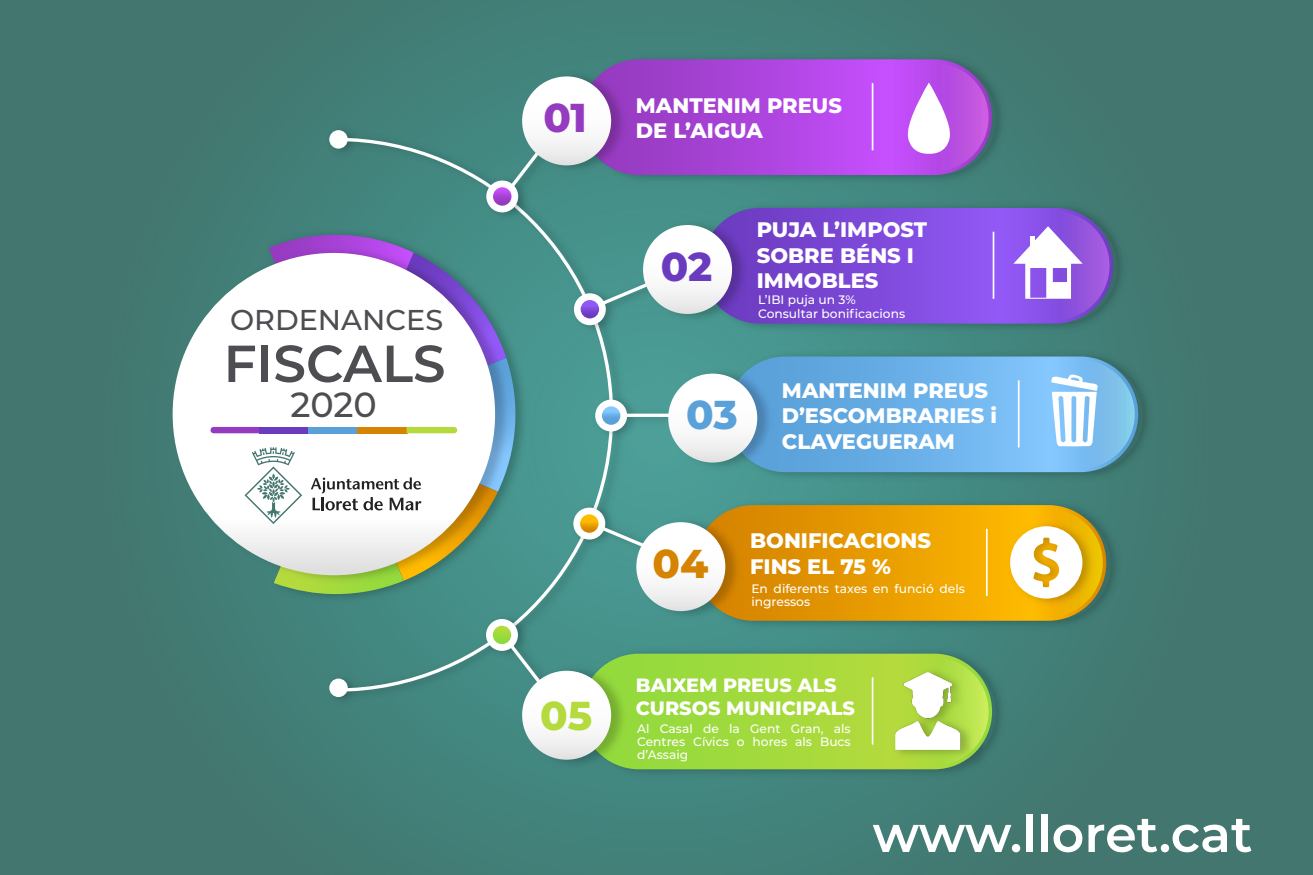
<style>
.page{position:relative;width:1313px;height:875px;background:#fff}
.page>*{position:absolute;margin:0;border:0;box-sizing:border-box;transform-origin:0 0}
.t1{font:600 51.98px "Montserrat";color:#4d4d52}
.t2{font:600 50.75px "Montserrat";color:#fff}
.t3{font:800 40.25px "Montserrat";color:#5aa1da}
.t4{font:800 40.25px "Montserrat";color:#b5da3d}
.t5{font:500 34.82px "Montserrat";color:#4d4d52}
.t6{font:500 28.7px "Montserrat";color:#4d4d52}
.t7{font:800 21px/25.2px "Montserrat";color:#fff}
.t8{font:800 19.25px/23.1px "Montserrat";color:#fff}
.t9{font:500 12.25px/13.5px "Montserrat";color:#fff}
.s1{font-size:40.25px;color:#d58300}
</style>
<div class="page">
<div style="left:0;top:0;width:1312px;height:875px;background:linear-gradient(to right,#427d76,#427d76)"></div>
<img style="left:324px;top:121px;width:305px;height:589px">
<svg style="left:333px;top:136px;width:282px;height:557px;background:#4a918a"></svg>
<div style="left:329px;top:130px;width:19px;height:19px;background:#fff;border-radius:50%"></div>
<div style="left:329px;top:679px;width:19px;height:18px;background:#fff;border-radius:50%"></div>
<img style="left:263px;top:226px;width:268px;height:381px">
<div style="left:171px;top:244px;width:39px;height:344px;background:#427c74"></div>
<div style="left:173px;top:253px;width:322px;height:322px;background:#fff;border-radius:161px"></div>
<img style="left:577px;top:50px;width:432px;height:138px">
<svg style="left:581px;top:59px;width:411px;height:116px;background:#a747d7"></svg>
<svg style="left:584px;top:63px;width:404px;height:109px;background:#b146e1"></svg>
<hr style="left:871px;top:83px;width:2px;height:67px;background:#fff">
<svg style="left:907px;top:83px;width:43px;height:71px"></svg>
<img style="left:481px;top:112px;width:97px;height:113px">
<svg style="left:499px;top:118px;width:67px;height:84px;background:#458b84"></svg>
<div style="left:486px;top:181px;width:32px;height:31px;background:#fff;border-radius:50%"></div>
<svg style="left:493px;top:187px;width:18px;height:19px"></svg>
<img style="left:520px;top:67px;width:111px;height:111px">
<div style="left:522px;top:76px;width:89px;height:89px;background:linear-gradient(to bottom,#fff,#eeeded);border-radius:44px"></div>
<img style="left:698px;top:199px;width:432px;height:152px">
<svg style="left:702px;top:208px;width:411px;height:116px;background:#7b4cd4"></svg>
<svg style="left:705px;top:211px;width:404px;height:109px;background:#824cdd"></svg>
<hr style="left:992px;top:232px;width:2px;height:67px;background:#fff">
<img style="left:568px;top:258px;width:135px;height:80px">
<svg style="left:582px;top:264px;width:59px;height:50px;background:#509992"></svg>
<div style="left:574px;top:293px;width:32px;height:32px;background:#fff;border-radius:50%"></div>
<svg style="left:580px;top:300px;width:19px;height:18px"></svg>
<img style="left:641px;top:216px;width:110px;height:111px">
<div style="left:643px;top:225px;width:89px;height:89px;background:linear-gradient(to bottom,#fff,#ebebeb);border-radius:44px"></div>
<img style="left:723px;top:348px;width:433px;height:137px">
<svg style="left:727px;top:357px;width:411px;height:115px;background:#599ab9"></svg>
<svg style="left:731px;top:360px;width:403px;height:109px;background:#6eb3ea"></svg>
<hr style="left:1017px;top:380px;width:2px;height:67px;background:#fff">
<svg style="left:1051px;top:374px;width:47px;height:74px"></svg>
<img style="left:589px;top:390px;width:77px;height:54px">
<hr style="left:606px;top:414px;width:101px;height:3px;background:#fff">
<div style="left:595px;top:400px;width:32px;height:32px;background:#fff;border-radius:50%"></div>
<svg style="left:602px;top:406px;width:18px;height:19px"></svg>
<img style="left:666px;top:365px;width:110px;height:110px">
<div style="left:668px;top:374px;width:89px;height:89px;background:linear-gradient(to bottom,#fff,#e6e8e8);border-radius:44px"></div>
<img style="left:691px;top:496px;width:433px;height:141px">
<svg style="left:695px;top:505px;width:411px;height:116px;background:#e29d04"></svg>
<svg style="left:699px;top:509px;width:403px;height:108px;background:#e89d00"></svg>
<hr style="left:986px;top:529px;width:1px;height:67px;background:#fff">
<img style="left:1004px;top:517px;width:94px;height:94px">
<svg style="left:1010px;top:526px;width:72px;height:73px"></svg>
<img style="left:568px;top:499px;width:135px;height:79px">
<svg style="left:580px;top:516px;width:54px;height:52px;background:#509a94"></svg>
<div style="left:573px;top:508px;width:32px;height:32px;background:#fff;border-radius:50%"></div>
<svg style="left:580px;top:514px;width:18px;height:19px"></svg>
<img style="left:634px;top:513px;width:110px;height:111px">
<div style="left:636px;top:522px;width:89px;height:89px;background:linear-gradient(to bottom,#fff,#ebecec);border-radius:44px"></div>
<img style="left:577px;top:645px;width:432px;height:137px">
<svg style="left:581px;top:654px;width:411px;height:115px;background:#a2d93d"></svg>
<svg style="left:584px;top:657px;width:404px;height:109px;background:#a3da3d"></svg>
<hr style="left:871px;top:677px;width:2px;height:68px;background:#fff">
<img style="left:889px;top:663px;width:88px;height:2px">
<img style="left:878px;top:665px;width:100px;height:100px">
<img style="left:480px;top:610px;width:98px;height:114px">
<svg style="left:495px;top:626px;width:71px;height:89px;background:#468e87"></svg>
<div style="left:486px;top:619px;width:32px;height:32px;background:#fff;border-radius:50%"></div>
<svg style="left:493px;top:626px;width:18px;height:18px"></svg>
<img style="left:520px;top:662px;width:111px;height:110px">
<div style="left:522px;top:671px;width:89px;height:89px;background:linear-gradient(to bottom,#fff,#e8e9e9);border-radius:44px"></div>
<svg style="left:1013px;top:226px;width:69px;height:73px"></svg>
<svg style="left:210px;top:235px;width:311px;height:363px"></svg>
<h3 class="t6" style="left:230px;top:300px;width:215px">ORDENANCES</h3>
<h1 class="t1" style="left:224px;top:327px;width:223px">FISCALS</h1>
<h3 class="t5" style="left:290px;top:381px;width:88px">2020</h3>
<h3 class="t7" style="left:543px;top:92px;width:300px;text-indent:92px">MANTENIM PREUS<br><sup>01</sup> DE L’AIGUA</h3>
<h3 class="t7" style="left:757px;top:216px;width:172px">PUJA L’IMPOST</h3>
<h3 class="t7" style="left:757px;top:241px;width:159px">SOBRE BÉNS I</h3>
<h3 class="t7" style="left:661px;top:267px;width:219px"><sup>02</sup> IMMOBLES</h3>
<p class="t9" style="left:758px;top:293px;width:149px">L’IBI puja un 3%<br>Consultar bonificacions</p>
<h3 class="t3" style="left:686px;top:385px;width:53px">03</h3>
<h3 class="t7" style="left:782px;top:377px;width:216px">MANTENIM PREUS<br>D’ESCOMBRARIES i<br>CLAVEGUERAM</h3>
<h3 class="t7" style="left:652px;top:527px;width:280px;text-indent:98px">BONIFICACIONS<br><span class="s1">04</span> FINS EL 75 %</h3>
<h3 class="t4" style="left:540px;top:686px;width:54px">05</h3>
<p class="t9" style="left:751px;top:581px;width:215px">En diferents taxes en funció dels ingressos</p>
<h3 class="t8" style="left:636px;top:672px;width:221px">BAIXEM PREUS ALS<br>CURSOS MUNICIPALS</h3>
<p class="t9" style="left:637px;top:721px;width:215px;text-align:justify">Al Casal de la Gent Gran, als Centres Cívics o hores als Bucs d’Assaig</p>
<h2 class="t2" style="left:872px;top:798px;width:381px">www.lloret.cat</h2>
</div>
